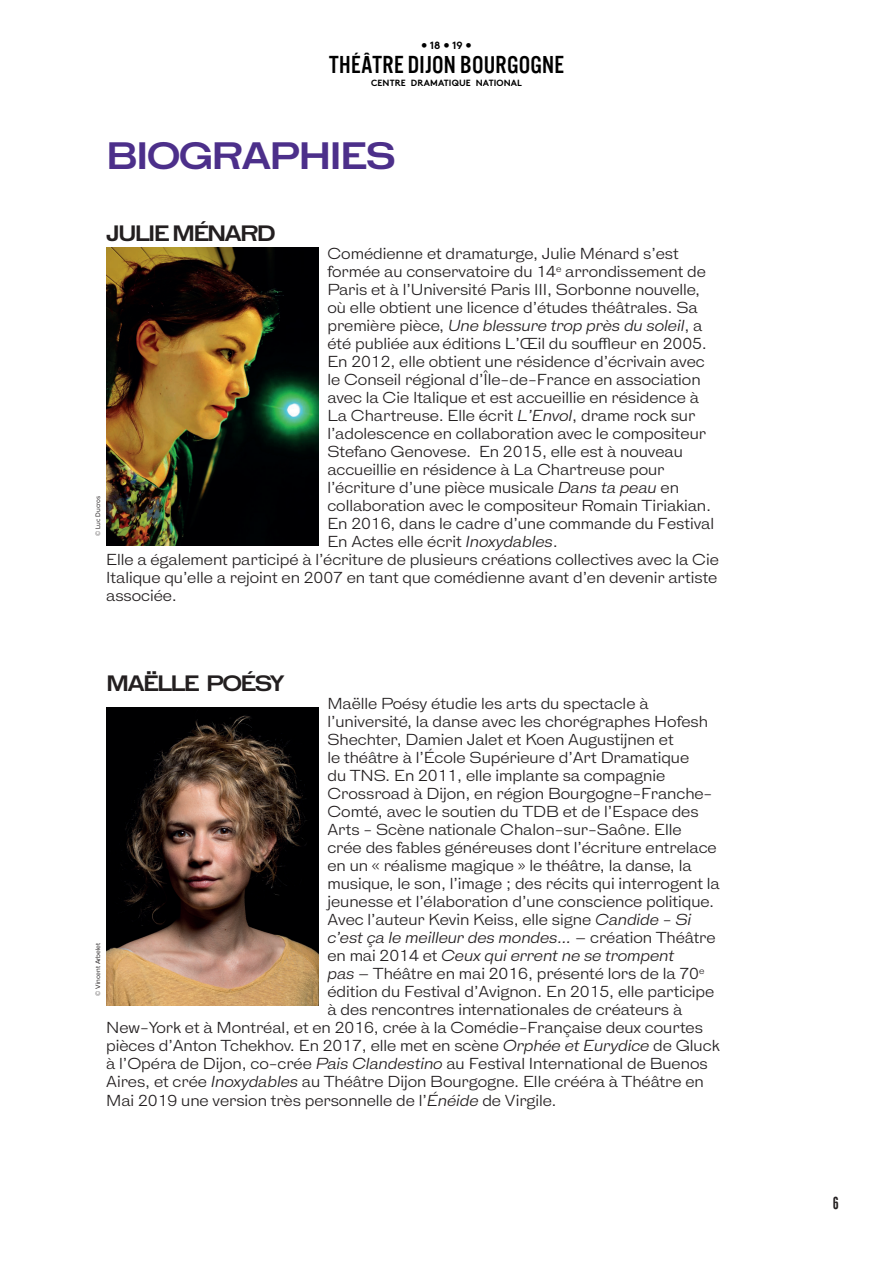
<style>
.page{position:relative;width:893px;height:1263px;background:#fff}
.page>*{position:absolute;margin:0;border:0;box-sizing:border-box;transform-origin:0 0}
.t1{font:700 36px "HK Gothic";letter-spacing:-.05em;color:#4c2f8a}
.t2{font:25.5px "Alternate Got No 3 D";letter-spacing:.01em;color:#000}
.t3{font:700 21px "HK Gothic";letter-spacing:-.09em;color:#231f20}
.t4{font:18px "Alternate Gothic No 1";color:#231f20}
.t5{font:15px "HK Gothic";letter-spacing:-.005em;color:#231f20}
.t6{font:italic 15px "HK Gothic";letter-spacing:-.005em;color:#231f20}
.t7{font:700 10.5px "Brown Std";color:#000}
.t8{font:700 9px "Brown Std";letter-spacing:.01em;color:#000}
.t9{font:6.75px "Proxima Nova";color:#231f20}
.s1{font-style:normal}
.s2{font-style:italic}
</style>
<div class="page">
<img style="left:106px;top:707px;width:213px;height:298px">
<img style="left:106px;top:248px;width:213px;height:297px">
<p class="t7" style="left:421px;top:39px;width:52px">• 18 • 19 •</p>
<h2 class="t2" style="left:329px;top:51px;width:236px">THÉÂTRE DIJON BOURGOGNE</h2>
<p class="t8" style="left:371px;top:78px;width:152px">CENTRE DRAMATIQUE NATIONAL</p>
<h1 class="t1" style="left:106px;top:125px;width:291px">BIOGRAPHIES</h1>
<h3 class="t3" style="left:106px;top:216px;width:171px">JULIE MÉNARD</h3>
<p class="t5" style="left:327px;top:241px;width:353px">Comédienne et dramaturge, Julie Ménard s’est</p>
<p class="t5" style="left:327px;top:259px;width:380px">formée au conservatoire du 14<sup>e</sup> arrondissement de</p>
<p class="t5" style="left:327px;top:277px;width:374px">Paris et à l’Université Paris III, Sorbonne nouvelle,</p>
<p class="t5" style="left:327px;top:295px;width:372px">où elle obtient une licence d’études théâtrales. Sa</p>
<p class="t6" style="left:327px;top:313px;width:376px"><span class="s1">première pièce,</span> Une blessure trop près du soleil<span class="s1">, a</span></p>
<p class="t5" style="left:327px;top:331px;width:381px">été publiée aux éditions L’Œil du souffleur en 2005.</p>
<p class="t5" style="left:327px;top:349px;width:379px">En 2012, elle obtient une résidence d’écrivain avec</p>
<p class="t5" style="left:327px;top:367px;width:375px">le Conseil régional d’Île-de-France en association</p>
<p class="t5" style="left:327px;top:385px;width:373px">avec la Cie Italique et est accueillie en résidence à</p>
<p class="t5" style="left:327px;top:403px;width:369px">La Chartreuse. Elle écrit <span class="s2">L’Envol</span>, drame rock sur</p>
<p class="t5" style="left:327px;top:421px;width:380px">l’adolescence en collaboration avec le compositeur</p>
<p class="t5" style="left:327px;top:439px;width:357px">Stefano Genovese. En 2015, elle est à nouveau</p>
<p class="t5" style="left:327px;top:457px;width:339px">accueillie en résidence à La Chartreuse pour</p>
<p class="t5" style="left:327px;top:475px;width:353px">l’écriture d’une pièce musicale <span class="s2">Dans ta peau</span> en</p>
<p class="t5" style="left:327px;top:493px;width:385px">collaboration avec le compositeur Romain Tiriakian.</p>
<p class="t5" style="left:327px;top:511px;width:388px">En 2016, dans le cadre d’une commande du Festival</p>
<p class="t5" style="left:327px;top:529px;width:232px">En Actes elle écrit <span class="s2">Inoxydables</span>.</p>
<p class="t5" style="left:106px;top:547px;width:614px">Elle a également participé à l’écriture de plusieurs créations collectives avec la Cie</p>
<p class="t5" style="left:106px;top:565px;width:613px">Italique qu’elle a rejoint en 2007 en tant que comédienne avant d’en devenir artiste</p>
<p class="t5" style="left:106px;top:583px;width:72px">associée.</p>
<p class="t9" style="left:95px;top:536px;width:42px;rotate:-90deg">© Luc Ducros</p>
<h3 class="t3" style="left:106px;top:666px;width:180px">MAËLLE POÉSY</h3>
<p class="t5" style="left:327px;top:691px;width:323px">Maëlle Poésy étudie les arts du spectacle à</p>
<p class="t5" style="left:327px;top:709px;width:382px">l’université, la danse avec les chorégraphes Hofesh</p>
<p class="t5" style="left:327px;top:727px;width:348px">Shechter, Damien Jalet et Koen Augustijnen et</p>
<p class="t5" style="left:327px;top:745px;width:363px">le théâtre à l’École Supérieure d’Art Dramatique</p>
<p class="t5" style="left:327px;top:763px;width:339px">du TNS. En 2011, elle implante sa compagnie</p>
<p class="t5" style="left:327px;top:781px;width:386px">Crossroad à Dijon, en région Bourgogne-Franche-</p>
<p class="t5" style="left:327px;top:799px;width:373px">Comté, avec le soutien du TDB et de l’Espace des</p>
<p class="t5" style="left:327px;top:817px;width:356px">Arts - Scène nationale Chalon-sur-Saône. Elle</p>
<p class="t5" style="left:327px;top:835px;width:391px">crée des fables généreuses dont l’écriture entrelace</p>
<p class="t5" style="left:327px;top:853px;width:366px">en un « réalisme magique » le théâtre, la danse, la</p>
<p class="t5" style="left:327px;top:871px;width:394px">musique, le son, l’image ; des récits qui interrogent la</p>
<p class="t5" style="left:327px;top:889px;width:388px">jeunesse et l’élaboration d’une conscience politique.</p>
<p class="t5" style="left:327px;top:907px;width:365px">Avec l’auteur Kevin Keiss, elle signe <span class="s2">Candide - Si</span></p>
<p class="t6" style="left:327px;top:925px;width:390px">c’est ça le meilleur des mondes… <span class="s1">– création Théâtre</span></p>
<p class="t6" style="left:327px;top:943px;width:348px"><span class="s1">en mai 2014 et</span> Ceux qui errent ne se trompent</p>
<p class="t5" style="left:327px;top:961px;width:379px"><span class="s2">pas</span> – Théâtre en mai 2016, présenté lors de la 70<sup>e</sup></p>
<p class="t5" style="left:327px;top:979px;width:388px">édition du Festival d’Avignon. En 2015, elle participe</p>
<p class="t5" style="left:327px;top:997px;width:356px">à des rencontres internationales de créateurs à</p>
<p class="t5" style="left:106px;top:1015px;width:598px">New-York et à Montréal, et en 2016, crée à la Comédie-Française deux courtes</p>
<p class="t5" style="left:106px;top:1033px;width:615px">pièces d’Anton Tchekhov. En 2017, elle met en scène <span class="s2">Orphée et Eurydice</span> de Gluck</p>
<p class="t5" style="left:106px;top:1051px;width:603px">à l’Opéra de Dijon, co-crée <span class="s2">Pais Clandestino</span> au Festival International de Buenos</p>
<p class="t5" style="left:106px;top:1069px;width:599px">Aires, et crée <span class="s2">Inoxydables</span> au Théâtre Dijon Bourgogne. Elle crééra à Théâtre en</p>
<p class="t5" style="left:106px;top:1087px;width:452px">Mai 2019 une version très personnelle de l’<span class="s2">Énéide</span> de Virgile.</p>
<p class="t9" style="left:95px;top:996px;width:54px;rotate:-90deg">© Vincent Arbelet</p>
<p class="t4" style="left:833px;top:1193px;width:8px">6</p>
</div>
